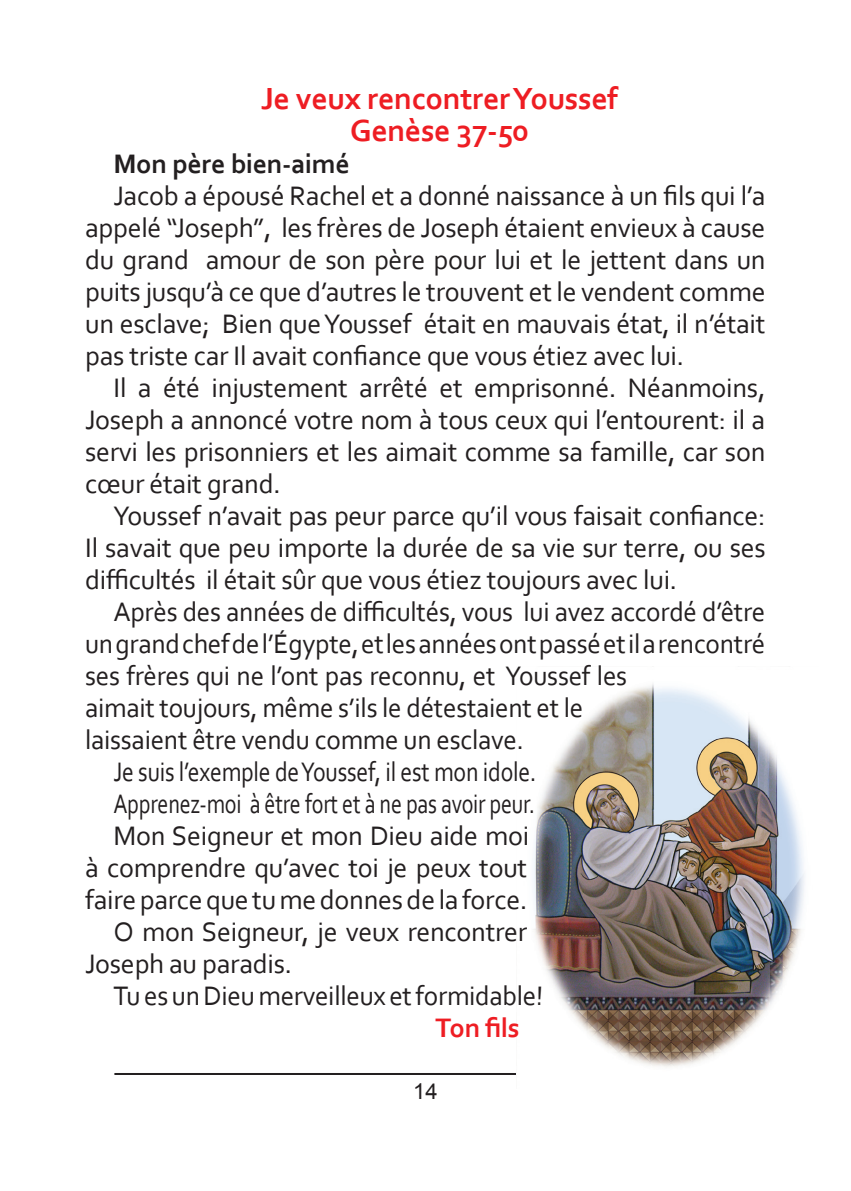
<style>
.page{position:relative;width:851px;height:1191px;background:#fff}
.page>*{position:absolute;margin:0;border:0;box-sizing:border-box;transform-origin:0 0}
.t1{font:700 32px "Corbel";letter-spacing:-.01em;color:#ee1d23}
.t2{font:28px/32px "Corbel";letter-spacing:-.01em;color:#231f20;text-align:justify}
.t3{font:28px "Corbel";letter-spacing:-.01em;color:#231f20;scale:.85 1}
.t4{font:28px "Corbel";letter-spacing:-.01em;color:#231f20;scale:.79 1}
.t5{font:700 28px "Corbel";letter-spacing:-.01em;color:#231f20}
.t6{font:700 28px "Corbel";color:#ee1d23}
.t7{font:22px "Arial";color:#231f20}
</style>
<div class="page">
<hr style="left:114px;top:1073px;width:622px;height:2px;background:#231f20">
<img style="left:516px;top:684px;width:289px;height:391px">
<p class="t1" style="left:261px;top:78px;width:358px">Je veux rencontrer Youssef</p>
<p class="t1" style="left:350px;top:110px;width:180px">Genèse 37-50</p>
<p class="t5" style="left:113px;top:146px;width:238px">Mon père bien-aimé</p>
<p class="t2" style="left:85px;top:179px;width:682px;text-indent:28px">Jacob a épousé Rachel et a donné naissance à un fils qui l’a appelé “Joseph”, les frères de Joseph étaient envieux à cause du grand amour de son père pour lui et le jettent dans un puits jusqu’à ce que d’autres le trouvent et le vendent comme un esclave; Bien que Youssef était en mauvais état, il n’était pas triste car Il avait confiance que vous étiez avec lui.</p>
<p class="t2" style="left:85px;top:371px;width:681px;text-indent:28px">Il a été injustement arrêté et emprisonné. Néanmoins, Joseph a annoncé votre nom à tous ceux qui l’entourent: il a servi les prisonniers et les aimait comme sa famille, car son cœur était grand.</p>
<p class="t2" style="left:85px;top:499px;width:682px;text-indent:28px">Youssef n’avait pas peur parce qu’il vous faisait confiance:<br>Il savait que peu importe la durée de sa vie sur terre, ou ses difficultés il était sûr que vous étiez toujours avec lui.</p>
<p class="t2" style="left:85px;top:595px;width:681px;text-align:left;text-indent:28px">Après des années de difficultés, vous lui avez accordé d’être un grand chef de l’Égypte, et les années ont passé et il a rencontré ses frères qui ne l’ont pas reconnu, et Youssef les<br>aimait toujours, même s’ils le détestaient et le<br>laissaient être vendu comme un esclave.</p>
<p class="t3" style="left:113px;top:754px;width:499px">Je suis l’exemple de Youssef, il est mon idole.</p>
<p class="t4" style="left:113px;top:786px;width:535px">Apprenez-moi à être fort et à ne pas avoir peur.</p>
<p class="t2" style="left:85px;top:819px;width:445px;text-indent:28px">Mon Seigneur et mon Dieu aide moi à comprendre qu’avec toi je peux tout faire parce que tu me donnes de la force.</p>
<p class="t2" style="left:85px;top:915px;width:443px;text-indent:28px">O mon Seigneur, je veux rencontrer<br>Joseph au paradis.</p>
<p class="t2" style="left:113px;top:979px;width:431px">Tu es un Dieu merveilleux et formidable!</p>
<p class="t6" style="left:435px;top:1010px;width:86px">Ton fils</p>
<p class="t7" style="left:413px;top:1076px;width:26px">14</p>
</div>
